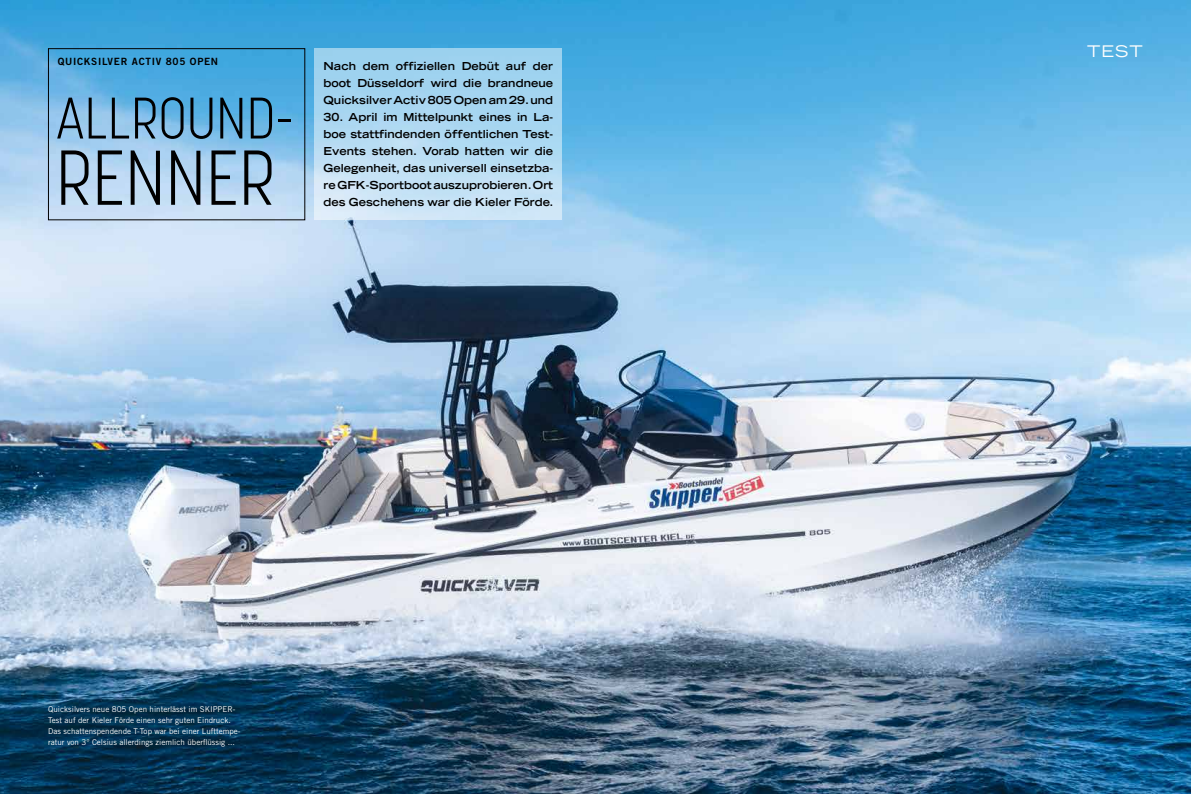
<style>
.page{position:relative;width:1191px;height:794px;background:#fff}
.page>*{position:absolute;margin:0;border:0;box-sizing:border-box;transform-origin:0 0}
.t1{font:300 77px "Korolev Condensed";letter-spacing:.01em;color:#000}
.t2{font:300 58px "Korolev Condensed";letter-spacing:.01em;color:#000}
.t3{font:expanded 16px "Trade Gothic LT Std";color:#fff}
.t4{font:700 expanded 11px/17px "Trade Gothic LT Std";letter-spacing:.005em;color:#000;text-align:justify}
.t5{font:10px "Trade Gothic LT Std Bd 2";letter-spacing:.07em;color:#000}
.t6{font:8px/11px "Trade Gothic LT Std";color:#fff}
</style>
<div class="page">
<img style="left:0;top:0;width:1191px;height:794px">
<svg style="left:314px;top:49px;width:248px;height:171px;background:#b2daf2"></svg>
<p class="t5" style="left:58px;top:56px;width:162px">QUICKSILVER ACTIV 805 OPEN</p>
<h2 class="t2" style="left:56px;top:84px;width:238px">ALLROUND-</h2>
<h1 class="t1" style="left:56px;top:132px;width:220px">RENNER</h1>
<p class="t4" style="left:323px;top:57px;width:231px">Nach dem offiziellen Debüt auf der boot Düsseldorf wird die brandneue Quicksilver Activ 805 Open am 29. und</p>
<p class="t4" style="left:323px;top:108px;width:232px">30. April im Mittelpunkt eines in La&shy;boe stattfindenden öffentlichen Test-Events stehen. Vorab hatten wir die Gelegenheit, das universell einsetzba&shy;re GFK-Sportboot auszuprobieren. Ort des Geschehens war die Kieler Förde.</p>
<p class="t6" style="left:48px;top:704px;width:194px">Quicksilvers neue 805 Open hinterlässt im SKIPPER-Test auf der Kieler Förde einen sehr guten Eindruck.<br>Das schattenspendende T-Top war bei einer Lufttempe&shy;ratur von 3° Celsius allerdings ziemlich überflüssig ...</p>
<h3 class="t3" style="left:1087px;top:41px;width:57px">TEST</h3>
</div>
